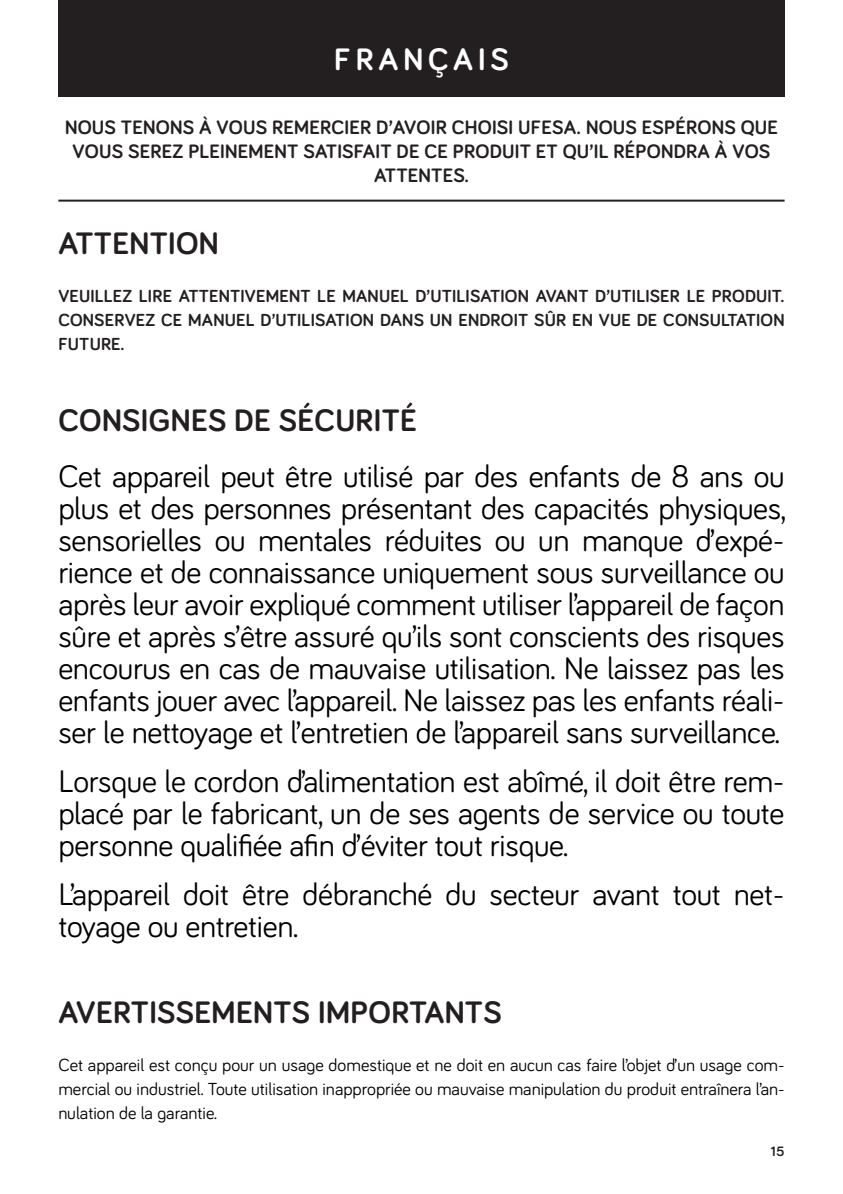
<style>
.page{position:relative;width:843px;height:1194px;background:#fff}
.page>*{position:absolute;margin:0;border:0;box-sizing:border-box;transform-origin:0 0}
.t1{font:32px/32px "Bariol";letter-spacing:-.01em;color:#000001;text-align:justify}
.t2{font:700 32px "Bariol";letter-spacing:.01em;color:#231f20}
.t3{font:700 32px "Bariol";letter-spacing:.15em;color:#fff}
.t4{font:700 20px/24px "Bariol";letter-spacing:.01em;color:#231f20;text-align:center}
.t5{font:18px/24px "Bariol";color:#000001;text-align:justify}
.t6{font:700 18px/24px "Bariol";letter-spacing:.01em;color:#231f20;text-align:justify}
.t7{font:700 14px "Bariol";color:#231f20}
</style>
<div class="page">
<div style="left:58px;top:0;width:726px;height:97px;background:#231f20"></div>
<hr style="left:58px;top:200px;width:726px;height:2px;background:#231f20">
<p class="t3" style="left:334px;top:38px;width:176px">FRANÇAIS</p>
<p class="t4" style="left:65px;top:114px;width:714px">NOUS TENONS À VOUS REMERCIER D’AVOIR CHOISI UFESA. NOUS ESPÉRONS QUE<br>VOUS SEREZ PLEINEMENT SATISFAIT DE CE PRODUIT ET QU’IL RÉPONDRA À VOS<br>ATTENTES.</p>
<p class="t2" style="left:58px;top:221px;width:162px">ATTENTION</p>
<p class="t6" style="left:58px;top:283px;width:727px">VEUILLEZ LIRE ATTENTIVEMENT LE MANUEL D’UTILISATION AVANT D’UTILISER LE PRODUIT.<br>CONSERVEZ CE MANUEL D’UTILISATION DANS UN ENDROIT SÛR EN VUE DE CONSULTATION FUTURE.</p>
<p class="t2" style="left:58px;top:398px;width:360px">CONSIGNES DE SÉCURITÉ</p>
<p class="t1" style="left:58px;top:458px;width:728px">Cet appareil peut être utilisé par des enfants de 8 ans ou plus et des personnes présentant des capacités physiques, sensorielles ou mentales réduites ou un manque d’expé&shy;rience et de connaissance uniquement sous surveillance ou après leur avoir expliqué comment utiliser l’appareil de façon sûre et après s’être assuré qu’ils sont conscients des risques encourus en cas de mauvaise utilisation. Ne laissez pas les enfants jouer avec l’appareil. Ne laissez pas les enfants réali&shy;ser le nettoyage et l’entretien de l’appareil sans surveillance.</p>
<p class="t1" style="left:58px;top:763px;width:727px">Lorsque le cordon d’alimentation est abîmé, il doit être rem&shy;placé par le fabricant, un de ses agents de service ou toute personne qualifiée afin d’éviter tout risque.</p>
<p class="t1" style="left:58px;top:876px;width:727px">L’appareil doit être débranché du secteur avant tout net&shy;toyage ou entretien.</p>
<p class="t2" style="left:58px;top:990px;width:445px">AVERTISSEMENTS IMPORTANTS</p>
<p class="t5" style="left:58px;top:1052px;width:727px">Cet appareil est conçu pour un usage domestique et ne doit en aucun cas faire l’objet d’un usage com&shy;mercial ou industriel. Toute utilisation inappropriée ou mauvaise manipulation du produit entraînera l’an&shy;nulation de la garantie.</p>
<p class="t7" style="left:770px;top:1142px;width:15px">15</p>
</div>
